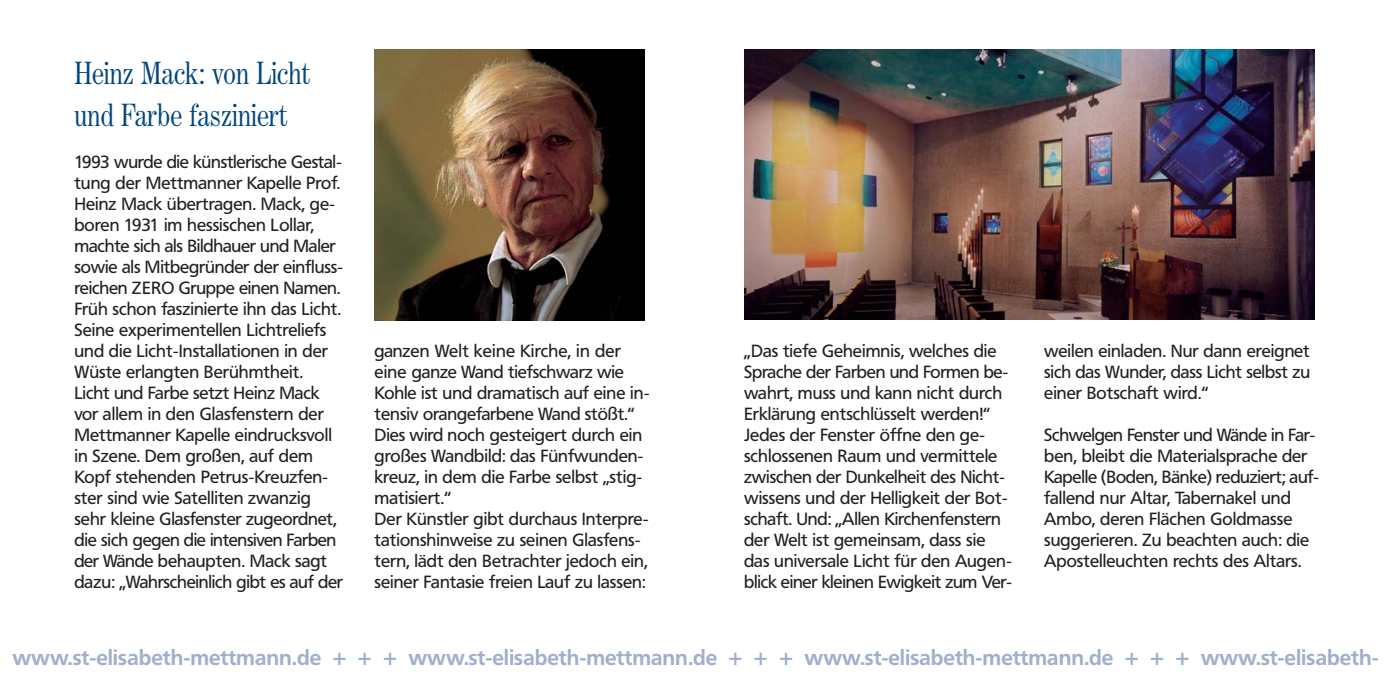
<style>
.page{position:relative;width:1389px;height:695px;background:#fff}
.page>*{position:absolute;margin:0;border:0;box-sizing:border-box;transform-origin:0 0}
.t1{font:31.5px/42px "Century Nova BQ";color:#00467f}
.t2{font:700 21px "Frutiger BQ";color:#a2aecb}
.t3{font:17.5px/21px "Frutiger BQ";color:#231f20}
</style>
<div class="page">
<img style="left:375px;top:50px;width:270px;height:270px">
<img style="left:744px;top:50px;width:571px;height:269px">
<h1 class="t1" style="left:74px;top:54px;width:237px">Heinz Mack: von Licht und Farbe fasziniert</h1>
<p class="t3" style="left:74px;top:153px;width:270px">1993 wurde die künstlerische Gestal&shy;tung der Mettmanner Kapelle Prof.<br>Heinz Mack übertragen. Mack, ge&shy;boren 1931 im hessischen Lollar, machte sich als Bildhauer und Maler sowie als Mitbegründer der einfluss&shy;reichen ZERO Gruppe einen Namen.<br>Früh schon faszinierte ihn das Licht.<br>Seine experimentellen Lichtreliefs und die Licht-Installationen in der Wüste erlangten Berühmtheit.<br>Licht und Farbe setzt Heinz Mack vor allem in den Glasfenstern der Mettmanner Kapelle eindrucksvoll in Szene. Dem großen, auf dem Kopf stehenden Petrus-Kreuzfen&shy;ster sind wie Satelliten zwanzig sehr kleine Glasfenster zugeordnet, die sich gegen die intensiven Farben der Wände behaupten. Mack sagt dazu: „Wahrscheinlich gibt es auf der</p>
<p class="t3" style="left:375px;top:342px;width:277px">ganzen Welt keine Kirche, in der eine ganze Wand tiefschwarz wie Kohle ist und dramatisch auf eine in&shy;tensiv orangefarbene Wand stößt.“ Dies wird noch gesteigert durch ein großes Wandbild: das Fünfwunden&shy;kreuz, in dem die Farbe selbst „stig&shy;matisiert.“<br>Der Künstler gibt durchaus Interpre&shy;tationshinweise zu seinen Glasfens&shy;tern, lädt den Betrachter jedoch ein, seiner Fantasie freien Lauf zu lassen:</p>
<p class="t3" style="left:744px;top:342px;width:269px">„Das tiefe Geheimnis, welches die Sprache der Farben und Formen be&shy;wahrt, muss und kann nicht durch Erklärung entschlüsselt werden!“ Jedes der Fenster öffne den ge&shy;schlossenen Raum und vermittele zwischen der Dunkelheit des Nicht&shy;wissens und der Helligkeit der Bot&shy;schaft. Und: „Allen Kirchenfenstern der Welt ist gemeinsam, dass sie das universale Licht für den Augen&shy;blick einer kleinen Ewigkeit zum Ver-</p>
<p class="t3" style="left:1044px;top:342px;width:268px;text-align:justify">weilen einladen. Nur dann ereignet sich das Wunder, dass Licht selbst zu einer Botschaft wird.“</p>
<p class="t3" style="left:1044px;top:426px;width:276px">Schwelgen Fenster und Wände in Far&shy;ben, bleibt die Materialsprache der Kapelle (Boden, Bänke) reduziert; auf&shy;fallend nur Altar, Tabernakel und Ambo, deren Flächen Goldmasse suggerieren. Zu beachten auch: die Apostelleuchten rechts des Altars.</p>
<p class="t2" style="left:12px;top:649px;width:1368px">www.st-elisabeth-mettmann.de + + + www.st-elisabeth-mettmann.de + + + www.st-elisabeth-mettmann.de + + + www.st-elisabeth-</p>
</div>
